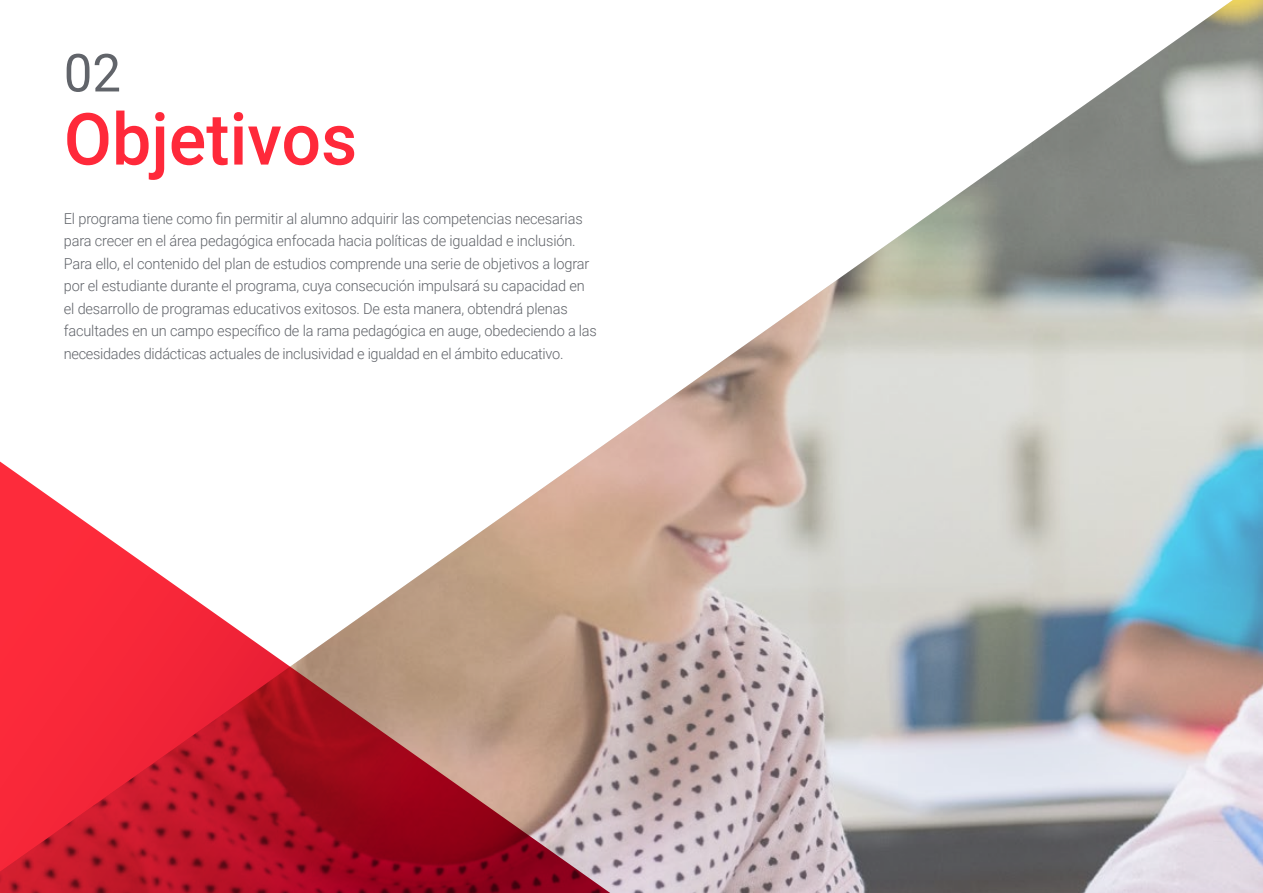
<style>
.page{position:relative;width:1263px;height:893px;background:#fff}
.page>*{position:absolute;margin:0;border:0;box-sizing:border-box;transform-origin:0 0}
.t1{font:500 72px "Roboto";color:#ff293a}
.t2{font:52.5px "Roboto";color:#61646a}
.t3{font:300 15px/22.5px "Roboto";letter-spacing:-.01em;color:#61646a}
</style>
<div class="page">
<img style="left:602px;top:0;width:661px;height:893px">
<svg style="left:0;top:446px;width:640px;height:447px"></svg>
<h2 class="t2" style="left:64px;top:36px;width:59px">02</h2>
<h1 class="t1" style="left:64px;top:89px;width:295px">Objetivos</h1>
<p class="t3" style="left:64px;top:207px;width:534px">El programa tiene como fin permitir al alumno adquirir las competencias necesarias para crecer en el área pedagógica enfocada hacia políticas de igualdad e inclusión.<br>Para ello, el contenido del plan de estudios comprende una serie de objetivos a lograr por el estudiante durante el programa, cuya consecución impulsará su capacidad en el desarrollo de programas educativos exitosos. De esta manera, obtendrá plenas facultades en un campo específico de la rama pedagógica en auge, obedeciendo a las necesidades didácticas actuales de inclusividad e igualdad en el ámbito educativo.</p>
</div>
